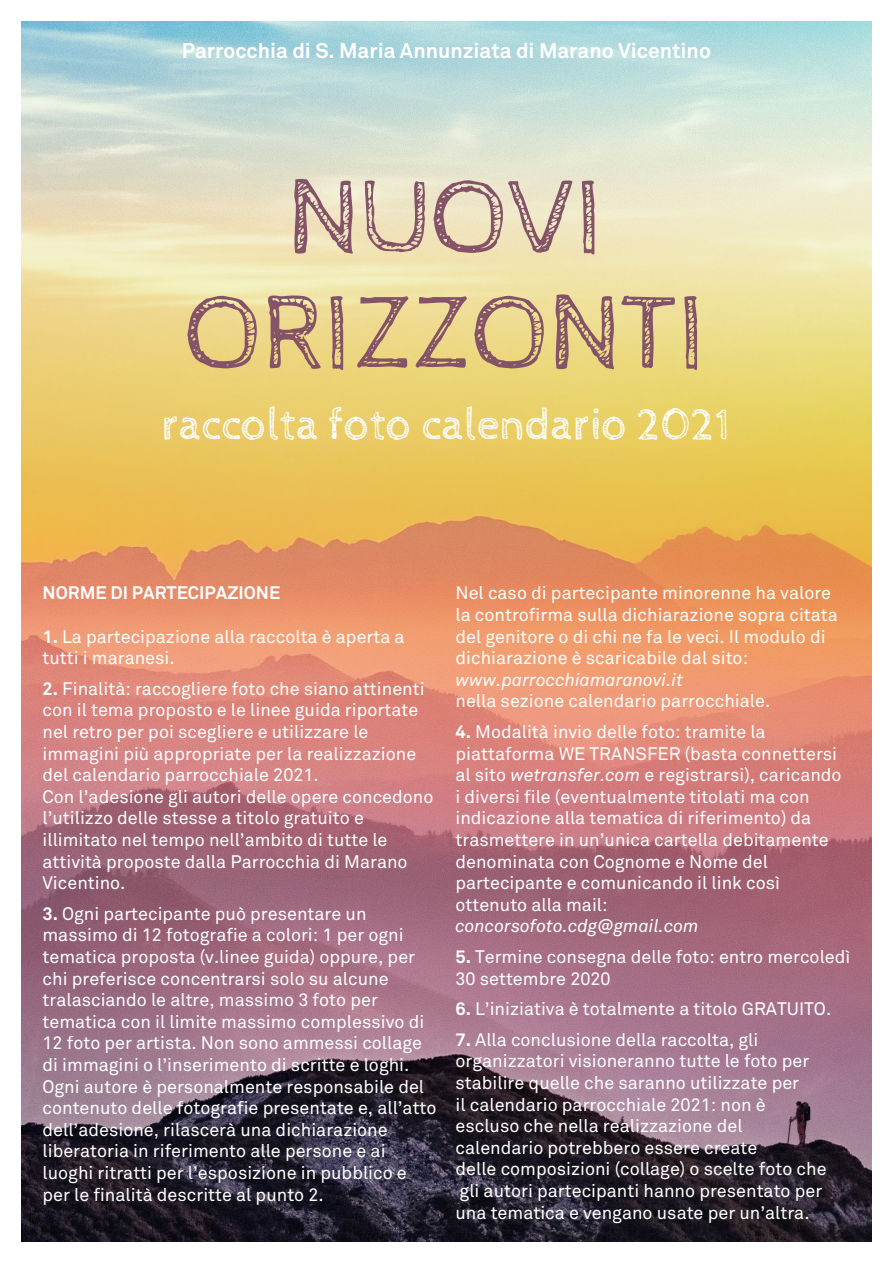
<style>
.page{position:relative;width:893px;height:1263px;background:#fff}
.page>*{position:absolute;margin:0;border:0;box-sizing:border-box;transform-origin:0 0}
.t1{font:108px "Cabin Sketch";color:#845368}
.t2{font:45px "Cabin Sketch";color:#fff}
.t3{font:700 21px "Akkurat";color:#fff}
.t4{font:18px/21.6px "Akkurat";color:#fff}
.t5{font:italic 18px "Akkurat";color:#fff}
.t6{font:700 18px "Akkurat";color:#fff}
.s1{font-weight:700}
.s2{font-style:italic}
</style>
<div class="page">
<img style="left:21px;top:21px;width:851px;height:1221px">
<p class="t3" style="left:182px;top:38px;width:531px">Parrocchia di S. Maria Annunziata di Marano Vicentino</p>
<p class="t1" style="left:287px;top:158px;width:320px">NUOVI</p>
<p class="t1" style="left:185px;top:274px;width:525px">ORIZZONTI</p>
<p class="t2" style="left:162px;top:400px;width:570px">raccolta foto calendario 2021</p>
<p class="t6" style="left:43px;top:582px;width:239px">NORME DI PARTECIPAZIONE</p>
<p class="t4" style="left:43px;top:625px;width:364px"><span class="s1">1.</span> La partecipazione alla raccolta è aperta a tutti i maranesi.</p>
<p class="t4" style="left:43px;top:677px;width:384px"><span class="s1">2.</span> Finalità: raccogliere foto che siano attinenti con il tema proposto e le linee guida riportate nel retro per poi scegliere e utilizzare le immagini più appropriate per la realizzazione del calendario parrocchiale 2021.</p>
<p class="t4" style="left:43px;top:785px;width:392px">Con l’adesione gli autori delle opere concedono l’utilizzo delle stesse a titolo gratuito e illimitato nel tempo nell’ambito di tutte le attività proposte dalla Parrocchia di Marano Vicentino.</p>
<p class="t4" style="left:43px;top:902px;width:396px"><span class="s1">3.</span> Ogni partecipante può presentare un massimo di 12 fotografie a colori: 1 per ogni tematica proposta (v.linee guida) oppure, per chi preferisce concentrarsi solo su alcune tralasciando le altre, massimo 3 foto per tematica con il limite massimo complessivo di 12 foto per artista. Non sono ammessi collage di immagini o l’inserimento di scritte e loghi.<br>Ogni autore è personalmente responsabile del contenuto delle fotografie presentate e, all’atto dell’adesione, rilascerà una dichiarazione liberatoria in riferimento alle persone e ai luoghi ritratti per l’esposizione in pubblico e per le finalità descritte al punto 2.</p>
<p class="t4" style="left:455px;top:582px;width:384px">Nel caso di partecipante minorenne ha valore la controfirma sulla dichiarazione sopra citata del genitore o di chi ne fa le veci. Il modulo di dichiarazione è scaricabile dal sito:</p>
<p class="t5" style="left:455px;top:668px;width:229px">www.parrocchiamaranovi.it</p>
<p class="t4" style="left:455px;top:690px;width:316px">nella sezione calendario parrocchiale.</p>
<p class="t4" style="left:455px;top:721px;width:388px"><span class="s1">4.</span> Modalità invio delle foto: tramite la piattaforma WE TRANSFER (basta connettersi al sito <span class="s2">wetransfer.com</span> e registrarsi), caricando i diversi file (eventualmente titolati ma con indicazione alla tematica di riferimento) da trasmettere in un’unica cartella debitamente denominata con Cognome e Nome del partecipante e comunicando il link così ottenuto alla mail:</p>
<p class="t5" style="left:455px;top:915px;width:245px">concorsofoto.cdg@gmail.com</p>
<p class="t4" style="left:455px;top:946px;width:396px"><span class="s1">5.</span> Termine consegna delle foto: entro mercoledì<br>30 settembre 2020</p>
<p class="t4" style="left:455px;top:998px;width:377px"><span class="s1">6.</span> L’iniziativa è totalmente a titolo GRATUITO.</p>
<p class="t4" style="left:455px;top:1028px;width:355px"><span class="s1">7.</span> Alla conclusione della raccolta, gli organizzatori visioneranno tutte le foto per stabilire quelle che saranno utilizzate per</p>
<p class="t4" style="left:455px;top:1093px;width:312px">il calendario parrocchiale 2021: non è</p>
<p class="t4" style="left:455px;top:1115px;width:289px">escluso che nella realizzazione del</p>
<p class="t4" style="left:455px;top:1136px;width:303px">calendario potrebbero essere create</p>
<p class="t4" style="left:455px;top:1158px;width:373px">delle composizioni (collage) o scelte foto che</p>
<p class="t4" style="left:455px;top:1180px;width:368px">gli autori partecipanti hanno presentato per una tematica e vengano usate per un’altra.</p>
</div>
